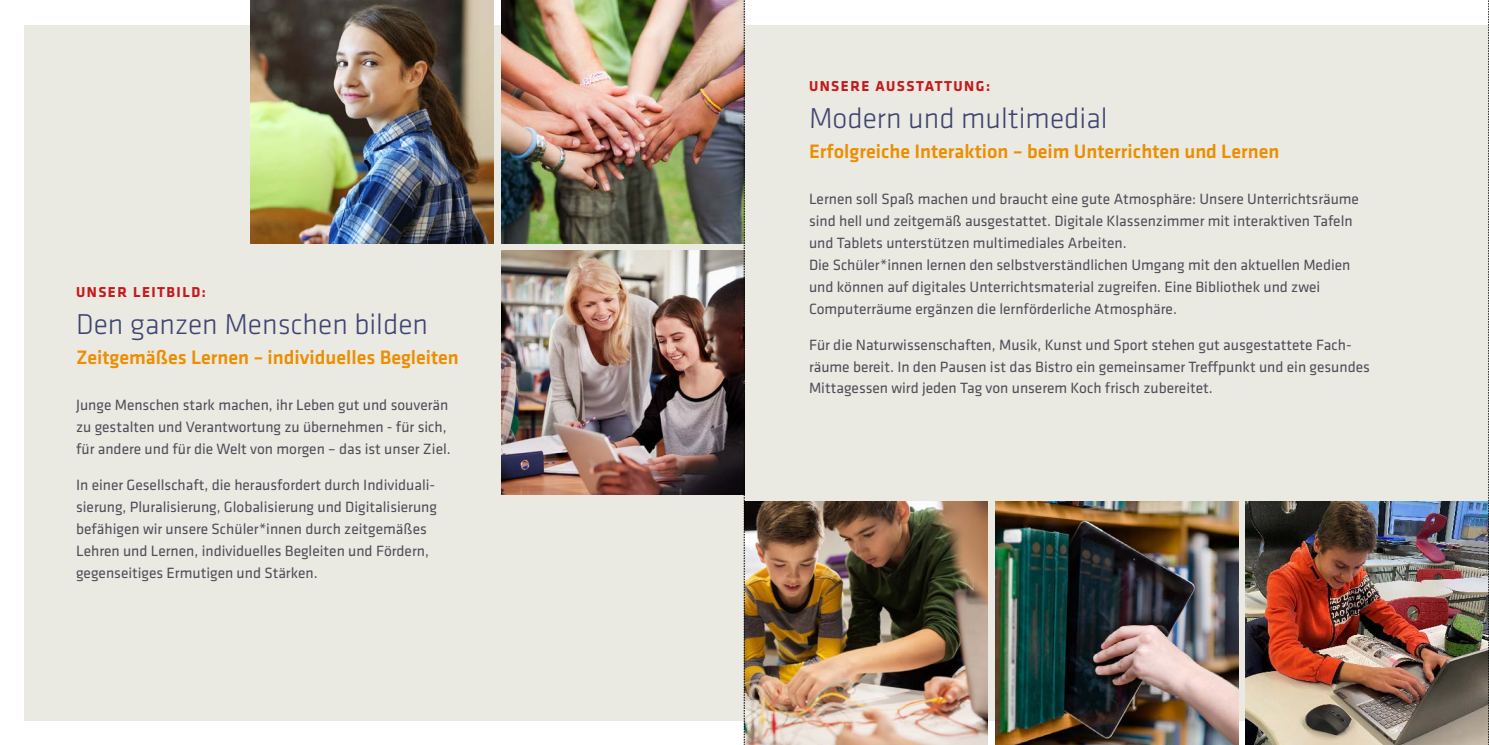
<style>
.page{position:relative;width:1489px;height:745px;background:#fff}
.page>*{position:absolute;margin:0;border:0;box-sizing:border-box;transform-origin:0 0}
.headline_17_klavika{font:300 29.75px "Klavika Basic";color:#3e4471}
.subline_11_5_klavika{font:500 20.12px "Klavika Basic";color:#ec8e00}
.copy_klavika_9{font:15.4px/21.9px "Klavika Basic";color:#4e4e59}
.unser{font:700 14.88px "Klavika Basic";letter-spacing:.1em;color:#c51a1b}
</style>
<div class="page">
<div style="left:25px;top:25px;width:1463px;height:694px;background:#eae9e2"></div>
<img style="left:1245px;top:501px;width:243px;height:243px">
<img style="left:745px;top:501px;width:242px;height:243px">
<img style="left:995px;top:501px;width:243px;height:243px">
<img style="left:251px;top:0;width:243px;height:243px">
<img style="left:501px;top:0;width:243px;height:243px">
<img style="left:501px;top:251px;width:243px;height:243px">
<svg style="left:1488px;top:0;width:1px;height:744px"></svg>
<svg style="left:744px;top:0;width:1px;height:744px"></svg>
<p class="unser" style="left:76px;top:281px;width:131px">UNSER LEITBILD:</p>
<p class="headline_17_klavika" style="left:76px;top:306px;width:353px">Den ganzen Menschen bilden</p>
<p class="subline_11_5_klavika" style="left:76px;top:343px;width:384px">Zeitgemäßes Lernen – individuelles Begleiten</p>
<p class="copy_klavika_9" style="left:76px;top:393px;width:376px">Junge Menschen stark machen, ihr Leben gut und souverän zu gestalten und Verantwortung zu übernehmen - für sich, für andere und für die Welt von morgen – das ist unser Ziel.</p>
<p class="copy_klavika_9" style="left:76px;top:473px;width:362px;text-align:justify">In einer Gesellschaft, die herausfordert durch Individuali&shy;sierung, Pluralisierung, Globalisierung und Digitalisierung befähigen wir unsere Schüler*innen durch zeitgemäßes</p>
<p class="copy_klavika_9" style="left:76px;top:539px;width:354px">Lehren und Lernen, individuelles Begleiten und Fördern,</p>
<p class="copy_klavika_9" style="left:76px;top:560px;width:243px">gegenseitiges Ermutigen und Stärken.</p>
<p class="unser" style="left:809px;top:75px;width:183px">UNSERE AUSSTATTUNG:</p>
<p class="headline_17_klavika" style="left:809px;top:100px;width:300px">Modern und multimedial</p>
<p class="subline_11_5_klavika" style="left:809px;top:137px;width:472px">Erfolgreiche Interaktion – beim Unterrichten und Lernen</p>
<p class="copy_klavika_9" style="left:809px;top:187px;width:551px">Lernen soll Spaß machen und braucht eine gute Atmosphäre: Unsere Unterrichtsräume sind hell und zeitgemäß ausgestattet. Digitale Klassenzimmer mit interaktiven Tafeln und Tablets unterstützen multimediales Arbeiten.</p>
<p class="copy_klavika_9" style="left:809px;top:253px;width:543px">Die Schüler*innen lernen den selbstverständlichen Umgang mit den aktuellen Medien</p>
<p class="copy_klavika_9" style="left:809px;top:275px;width:512px">und können auf digitales Unterrichtsmaterial zugreifen. Eine Bibliothek und zwei</p>
<p class="copy_klavika_9" style="left:809px;top:297px;width:369px">Computerräume ergänzen die lernförderliche Atmosphäre.</p>
<p class="copy_klavika_9" style="left:809px;top:333px;width:562px">Für die Naturwissenschaften, Musik, Kunst und Sport stehen gut ausgestattete Fach&shy;räume bereit. In den Pausen ist das Bistro ein gemeinsamer Treffpunkt und ein gesundes<br>Mittagessen wird jeden Tag von unserem Koch frisch zubereitet.</p>
</div>
